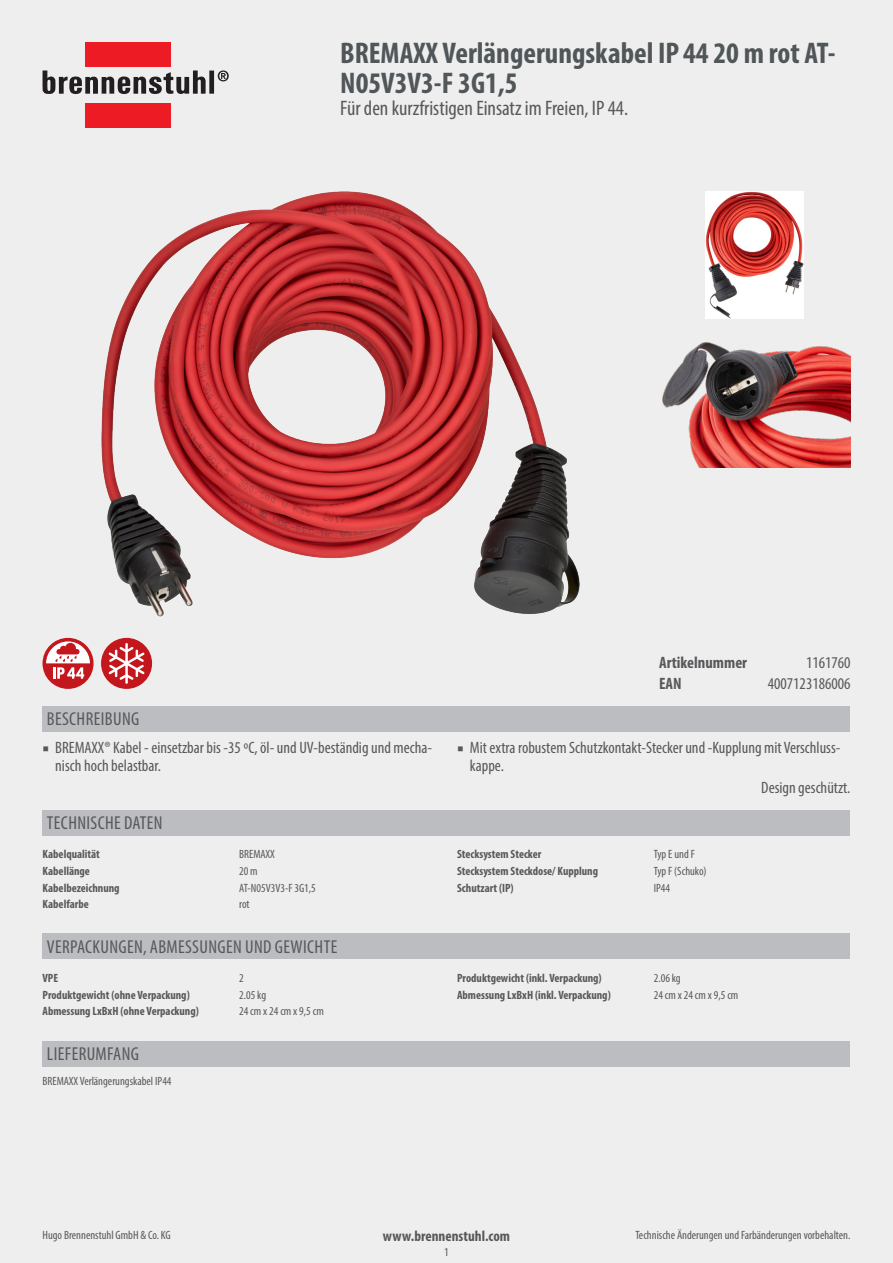
<style>
.page{position:relative;width:893px;height:1263px;background:#eeeeef}
.page>*{position:absolute;margin:0;border:0;box-sizing:border-box;transform-origin:0 0}
.t1{font:700 condensed 30px/30px "Myriad Pro";color:#515659}
.subtitle{font:condensed 21px "Myriad Pro";color:#57585a}
.table_headline{font:condensed 18.75px "Myriad Pro";letter-spacing:.02em;color:#57585a}
.table_footer{font:condensed 16.5px/18px "Myriad Pro";color:#57585a}
.header_value{font:condensed 16.5px "Myriad Pro";color:#57585a}
.header_key{font:700 condensed 16.5px "Myriad Pro";color:#57585a}
.footer_middle{font:700 condensed 15px "Myriad Pro";color:#57585a}
.techdata_key{font:700 condensed 12px "Myriad Pro";color:#57585a}
.techdata_value{font:condensed 12px "Myriad Pro";color:#57585a}
.footer_right{font:condensed 12px "Myriad Pro";color:#57585a}
.scope_of_delivery{font:condensed 12px "Myriad Pro";color:#57585a}
.footer_left{font:condensed 12px "Myriad Pro";color:#57585a}
.pageno{font:condensed 12px "Myriad Pro";color:#57585a}
.s1{font-family:"Minion Pro";font-stretch:normal}
</style>
<div class="page">
<img style="left:101px;top:191px;width:478px;height:426px">
<div style="left:85px;top:43px;width:86px;height:24px;background:#ed1c24"></div>
<div style="left:85px;top:103px;width:86px;height:25px;background:#ed1c24"></div>
<div style="left:209px;top:71px;width:5px;height:23px;background:#231f20"></div>
<svg style="left:43px;top:70px;width:163px;height:24px"></svg>
<svg style="left:218px;top:70px;width:11px;height:11px"></svg>
<img style="left:706px;top:191px;width:98px;height:128px">
<img style="left:662px;top:342px;width:188px;height:126px">
<div style="left:43px;top:638px;width:51px;height:51px;background:#c4161d;border-radius:50%"></div>
<svg style="left:46px;top:641px;width:44px;height:38px"></svg>
<div style="left:101px;top:638px;width:51px;height:51px;background:#c4161d;border-radius:50%"></div>
<svg style="left:109px;top:643px;width:36px;height:41px"></svg>
<div style="left:43px;top:706px;width:807px;height:25px;background:#bcbdc0"></div>
<div style="left:43px;top:810px;width:807px;height:25px;background:#bcbdc0"></div>
<div style="left:43px;top:934px;width:807px;height:25px;background:#bcbdc0"></div>
<div style="left:43px;top:1041px;width:807px;height:25px;background:#bcbdc0"></div>
<p class="t1" style="left:340px;top:37px;width:497px">BREMAXX Verlängerungskabel IP 44 20 m rot AT-<br>N05V3V3-F 3G1,5</p>
<p class="subtitle" style="left:340px;top:96px;width:289px">Für den kurzfristigen Einsatz im Freien, IP 44.</p>
<p class="header_key" style="left:659px;top:652px;width:89px">Artikelnummer</p>
<p class="header_value" style="left:806px;top:652px;width:46px">1161760</p>
<p class="header_key" style="left:659px;top:673px;width:24px">EAN</p>
<p class="header_value" style="left:768px;top:673px;width:84px">4007123186006</p>
<p class="table_headline" style="left:47px;top:707px;width:94px">BESCHREIBUNG</p>
<p class="table_footer" style="left:55px;top:738px;width:378px;text-indent:-13px"><span class="s1">■</span> BREMAXX® Kabel - einsetzbar bis -35 ºC, öl- und UV-beständig und mecha&shy;nisch hoch belastbar.</p>
<p class="table_footer" style="left:470px;top:738px;width:372px;text-indent:-13px"><span class="s1">■</span> Mit extra robustem Schutzkontakt-Stecker und -Kupplung mit Verschluss&shy;kappe.</p>
<p class="table_footer" style="left:761px;top:778px;width:91px">Design geschützt.</p>
<p class="table_headline" style="left:47px;top:811px;width:117px">TECHNISCHE DATEN</p>
<p class="techdata_key" style="left:43px;top:847px;width:59px">Kabelqualität</p>
<p class="techdata_value" style="left:239px;top:847px;width:37px">BREMAXX</p>
<p class="techdata_key" style="left:43px;top:863px;width:49px">Kabellänge</p>
<p class="techdata_value" style="left:239px;top:864px;width:20px">20 m</p>
<p class="techdata_key" style="left:43px;top:880px;width:79px">Kabelbezeichnung</p>
<p class="techdata_value" style="left:239px;top:880px;width:78px">AT-N05V3V3-F 3G1,5</p>
<p class="techdata_key" style="left:43px;top:897px;width:48px">Kabelfarbe</p>
<p class="techdata_value" style="left:239px;top:897px;width:12px">rot</p>
<p class="techdata_key" style="left:457px;top:847px;width:86px">Stecksystem Stecker</p>
<p class="techdata_value" style="left:654px;top:847px;width:43px">Typ E und F</p>
<p class="techdata_key" style="left:457px;top:863px;width:142px">Stecksystem Steckdose/ Kupplung</p>
<p class="techdata_value" style="left:654px;top:864px;width:54px">Typ F (Schuko)</p>
<p class="techdata_key" style="left:457px;top:880px;width:58px">Schutzart (IP)</p>
<p class="techdata_value" style="left:654px;top:880px;width:18px">IP44</p>
<p class="table_headline" style="left:47px;top:935px;width:292px">VERPACKUNGEN, ABMESSUNGEN UND GEWICHTE</p>
<p class="techdata_key" style="left:43px;top:971px;width:17px">VPE</p>
<p class="techdata_value" style="left:239px;top:971px;width:6px">2</p>
<p class="techdata_key" style="left:43px;top:987px;width:149px">Produktgewicht (ohne Verpackung)</p>
<p class="techdata_value" style="left:239px;top:987px;width:28px">2.05 kg</p>
<p class="techdata_key" style="left:43px;top:1004px;width:158px">Abmessung LxBxH (ohne Verpackung)</p>
<p class="techdata_value" style="left:239px;top:1004px;width:86px">24 cm x 24 cm x 9,5 cm</p>
<p class="table_headline" style="left:47px;top:1042px;width:94px">LIEFERUMFANG</p>
<p class="scope_of_delivery" style="left:43px;top:1074px;width:131px">BREMAXX Verlängerungskabel IP44</p>
<p class="techdata_key" style="left:457px;top:971px;width:146px">Produktgewicht (inkl. Verpackung)</p>
<p class="techdata_value" style="left:654px;top:971px;width:28px">2.06 kg</p>
<p class="techdata_key" style="left:457px;top:987px;width:155px">Abmessung LxBxH (inkl. Verpackung)</p>
<p class="techdata_value" style="left:654px;top:987px;width:86px">24 cm x 24 cm x 9,5 cm</p>
<p class="footer_left" style="left:43px;top:1228px;width:130px">Hugo Brennenstuhl GmbH &amp; Co. KG</p>
<p class="footer_right" style="left:635px;top:1228px;width:216px">Technische Änderungen und Farbänderungen vorbehalten.</p>
<p class="footer_middle" style="left:383px;top:1227px;width:129px">www.brennenstuhl.com</p>
<p class="pageno" style="left:444px;top:1245px;width:6px">1</p>
</div>
